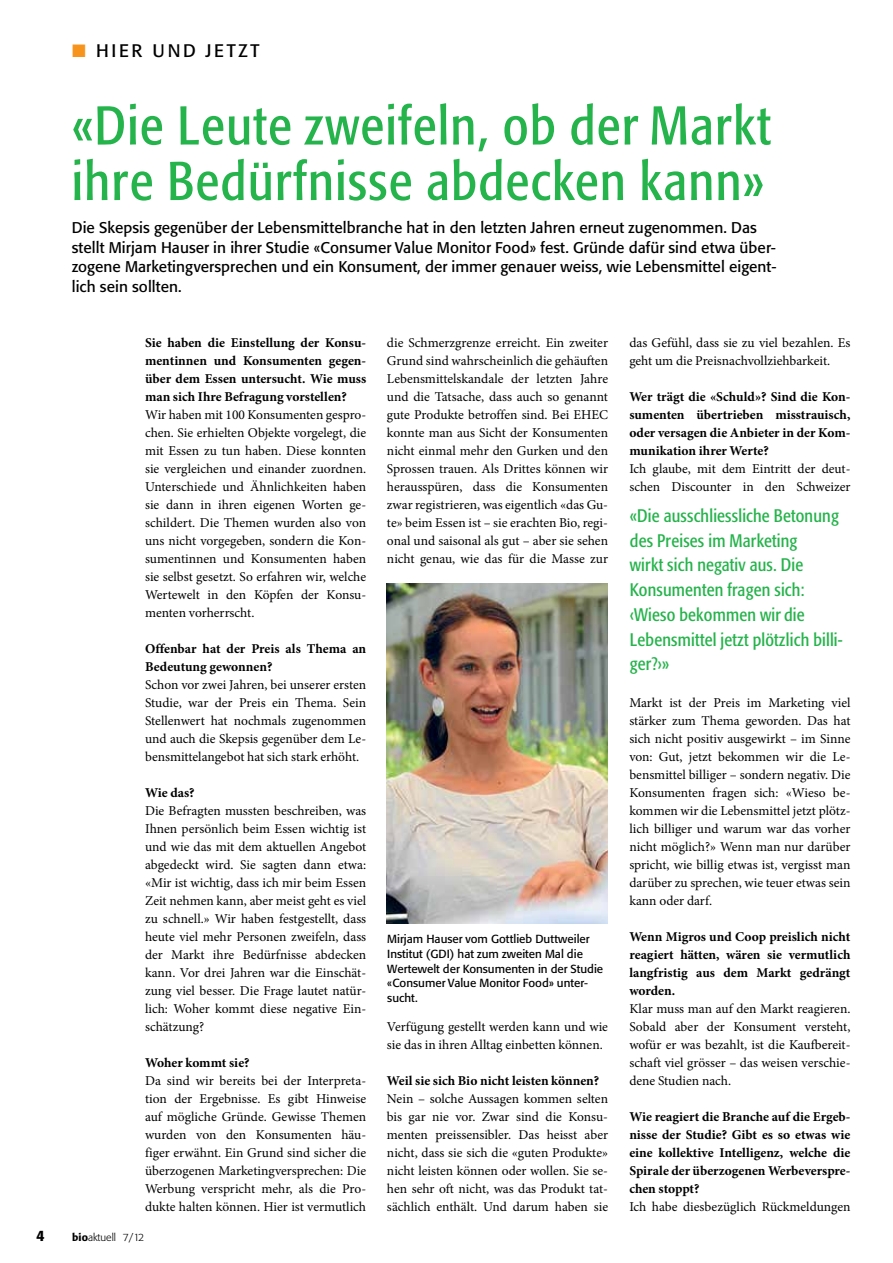
<style>
.page{position:relative;width:893px;height:1263px;background:#fff}
.page>*{position:absolute;margin:0;border:0;box-sizing:border-box;transform-origin:0 0}
.t1{font:condensed 54px/55.5px "Formata BQ";letter-spacing:.025em;color:#25b34b}
.t2{font:condensed 18px/24.8px "Formata BQ";letter-spacing:.01em;color:#25b34b}
.t3{font:18px "Formata BQ";letter-spacing:.15em;color:#000}
.t4{font:15.3px/20px "Formata BQ";letter-spacing:.005em;color:#000}
.t5{font:500 15px "Formata BQ";color:#000}
.t6{font:13.5px/18px "Minion Pro";color:#000;text-align:justify}
.t7{font:700 13.5px/18px "Minion Pro";color:#000;text-align:justify}
.t8{font:11.7px/14.5px "Formata BQ";color:#000}
.t9{font:300 10.5px "Formata BQ";color:#000}
.s1{color:#f7941e}
.s2{font-weight:500}
</style>
<div class="page">
<img style="left:387px;top:583px;width:221px;height:341px">
<h2 class="t3" style="left:72px;top:40px;width:189px"><span class="s1">■</span> HIER UND JETZT</h2>
<h1 class="t1" style="left:72px;top:98px;width:700px">«Die Leute zweifeln, ob der Markt ihre Bedürfnisse abdecken kann»</h1>
<p class="t4" style="left:72px;top:217px;width:706px">Die Skepsis gegenüber der Lebensmittelbranche hat in den letzten Jahren erneut zugenommen. Das stellt Mirjam Hauser in ihrer Studie «Consumer Value Monitor Food» fest. Gründe dafür sind etwa über&shy;zogene Marketingversprechen und ein Konsument, der immer genauer weiss, wie Lebensmittel eigent&shy;lich sein sollten.</p>
<p class="t7" style="left:145px;top:334px;width:223px">Sie haben die Einstellung der Konsu&shy;mentinnen und Konsumenten gegen&shy;über dem Essen untersucht. Wie muss man sich Ihre Befragung vorstellen?</p>
<p class="t6" style="left:145px;top:406px;width:223px">Wir haben mit 100 Konsumenten gespro&shy;chen. Sie erhielten Objekte vorgelegt, die mit Essen zu tun haben. Diese konnten sie vergleichen und einander zuordnen.<br>Unterschiede und Ähnlichkeiten haben sie dann in ihren eigenen Worten ge&shy;schildert. Die Themen wurden also von uns nicht vorgegeben, sondern die Kon&shy;sumentinnen und Konsumenten haben sie selbst gesetzt. So erfahren wir, welche Wertewelt in den Köpfen der Konsu&shy;menten vorherrscht.</p>
<p class="t7" style="left:145px;top:640px;width:223px">Offenbar hat der Preis als Thema an<br>Bedeutung gewonnen?</p>
<p class="t6" style="left:145px;top:676px;width:223px">Schon vor zwei Jahren, bei unserer ersten Studie, war der Preis ein Thema. Sein Stellenwert hat nochmals zugenommen und auch die Skepsis gegenüber dem Le&shy;bensmittelangebot hat sich stark erhöht.</p>
<p class="t7" style="left:145px;top:784px;width:51px">Wie das?</p>
<p class="t6" style="left:145px;top:802px;width:223px">Die Befragten mussten beschreiben, was Ihnen persönlich beim Essen wichtig ist und wie das mit dem aktuellen Angebot abgedeckt wird. Sie sagten dann etwa: «Mir ist wichtig, dass ich mir beim Essen Zeit nehmen kann, aber meist geht es viel zu schnell.» Wir haben festgestellt, dass heute viel mehr Personen zweifeln, dass der Markt ihre Bedürfnisse abdecken kann. Vor drei Jahren war die Einschät&shy;zung viel besser. Die Frage lautet natür&shy;lich: Woher kommt diese negative Ein&shy;schätzung?</p>
<p class="t7" style="left:145px;top:1053px;width:106px">Woher kommt sie?</p>
<p class="t6" style="left:145px;top:1072px;width:223px">Da sind wir bereits bei der Interpreta&shy;tion der Ergebnisse. Es gibt Hinweise auf mögliche Gründe. Gewisse Themen wurden von den Konsumenten häu&shy;figer erwähnt. Ein Grund sind sicher die überzogenen Marketingversprechen: Die Werbung verspricht mehr, als die Pro&shy;dukte halten können. Hier ist vermutlich</p>
<p class="t5" style="left:36px;top:1226px;width:10px">4</p>
<p class="t9" style="left:72px;top:1231px;width:73px"><span class="s2">bio</span>aktuell 7/12</p>
<p class="t6" style="left:387px;top:334px;width:223px">die Schmerzgrenze erreicht. Ein zweiter Grund sind wahrscheinlich die gehäuften Lebensmittelskandale der letzten Jahre und die Tatsache, dass auch so genannt gute Produkte betroffen sind. Bei EHEC konnte man aus Sicht der Konsumenten nicht einmal mehr den Gurken und den Sprossen trauen. Als Drittes können wir herausspüren, dass die Konsumenten zwar registrieren, was eigentlich «das Gu&shy;te» beim Essen ist – sie erachten Bio, regi&shy;onal und saisonal als gut – aber sie sehen nicht genau, wie das für die Masse zur</p>
<p class="t8" style="left:387px;top:932px;width:217px">Mirjam Hauser vom Gottlieb Duttweiler<br>Institut (GDI) hat zum zweiten Mal die<br>Wertewelt der Konsumenten in der Studie «Consumer Value Monitor Food» unter&shy;sucht.</p>
<p class="t6" style="left:387px;top:1018px;width:223px">Verfügung gestellt werden kann und wie sie das in ihren Alltag einbetten können.</p>
<p class="t7" style="left:387px;top:1072px;width:214px">Weil sie sich Bio nicht leisten können?</p>
<p class="t6" style="left:387px;top:1090px;width:223px">Nein – solche Aussagen kommen selten bis gar nie vor. Zwar sind die Konsu&shy;menten preissensibler. Das heisst aber nicht, dass sie sich die «guten Produkte» nicht leisten können oder wollen. Sie se&shy;hen sehr oft nicht, was das Produkt tat&shy;sächlich enthält. Und darum haben sie</p>
<p class="t6" style="left:629px;top:334px;width:223px">das Gefühl, dass sie zu viel bezahlen. Es geht um die Preisnachvollziehbarkeit.</p>
<p class="t7" style="left:629px;top:388px;width:223px">Wer trägt die «Schuld»? Sind die Kon&shy;sumenten übertrieben misstrauisch, oder versagen die Anbieter in der Kom&shy;munikation ihrer Werte?</p>
<p class="t6" style="left:629px;top:460px;width:223px">Ich glaube, mit dem Eintritt der deut&shy;schen Discounter in den Schweizer</p>
<h2 class="t2" style="left:630px;top:503px;width:214px">«Die ausschliessliche Betonung des Preises im Marketing<br>wirkt sich negativ aus. Die<br>Konsumenten fragen sich: ‹Wieso bekommen wir die<br>Lebensmittel jetzt plötzlich billi&shy;ger?›»</h2>
<p class="t6" style="left:629px;top:694px;width:223px">Markt ist der Preis im Marketing viel stärker zum Thema geworden. Das hat sich nicht positiv ausgewirkt – im Sinne von: Gut, jetzt bekommen wir die Le&shy;bensmittel billiger – sondern negativ. Die Konsumenten fragen sich: «Wieso be&shy;kommen wir die Lebensmittel jetzt plötz&shy;lich billiger und warum war das vorher nicht möglich?» Wenn man nur darüber spricht, wie billig etwas ist, vergisst man darüber zu sprechen, wie teuer etwas sein kann oder darf.</p>
<p class="t7" style="left:629px;top:928px;width:223px">Wenn Migros und Coop preislich nicht reagiert hätten, wären sie vermutlich langfristig aus dem Markt gedrängt worden.</p>
<p class="t6" style="left:629px;top:1000px;width:223px">Klar muss man auf den Markt reagieren.<br>Sobald aber der Konsument versteht, wofür er was bezahlt, ist die Kaufbereit&shy;schaft viel grösser – das weisen verschie&shy;dene Studien nach.</p>
<p class="t7" style="left:629px;top:1108px;width:223px">Wie reagiert die Branche auf die Ergeb&shy;nisse der Studie? Gibt es so etwas wie eine kollektive Intelligenz, welche die Spirale der überzogenen Werbeverspre&shy;chen stoppt?</p>
<p class="t6" style="left:629px;top:1198px;width:223px">Ich habe diesbezüglich Rückmeldungen</p>
</div>
